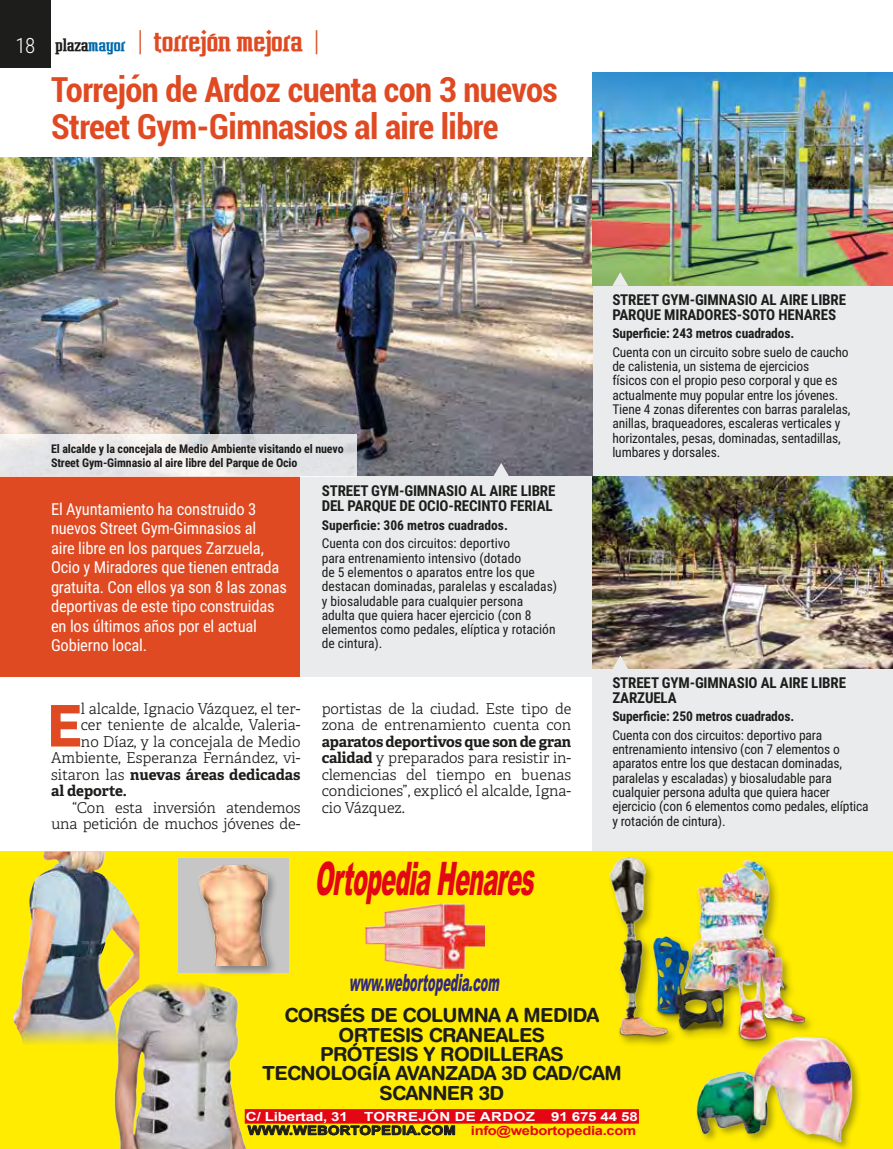
<style>
.page{position:relative;width:893px;height:1149px;background:#fff}
.page>*{position:absolute;margin:0;border:0;box-sizing:border-box;transform-origin:0 0}
.t1{font:800 58.35px "Raleway";color:#df4a22}
.t2{font:900 46.2px "Arial";color:#e30613;scale:.48 1}
.t3{font:700 condensed 34.5px/36px "Roboto";letter-spacing:-.015em;color:#df4a22}
.t4{font:700 27px "Vahika";letter-spacing:-.02em;color:#df4a22}
.t5{font:900 23.85px "Arial";color:#312783;scale:.48 1}
.t6{font:700 19.35px/19.4px "Helvetica Rounded";letter-spacing:-.03em;color:#1d1d1b;text-align:center}
.t7{font:16.5px/19.5px "Roboto Condensed";letter-spacing:-.01em;color:#fff}
.t8{font:300 15px/16.5px "Adelle";letter-spacing:-.01em;color:#1d1d1b;text-align:right}
.t9{font:700 15px/15px "Roboto Condensed";letter-spacing:-.01em;color:#1d1d1b}
.t10{font:700 15px "Adelle";letter-spacing:-.005em;color:#1d1d1b}
.t11{font:13.5px/14.2px "Roboto Condensed";letter-spacing:-.01em;color:#1d1d1b}
.t12{font:700 13.5px "Roboto Condensed";letter-spacing:-.01em;color:#1d1d1b}
.t13{font:700 12.6px/13.5px "Arial";letter-spacing:-.01em;color:#e30613;text-align:right;scale:1.17 1}
.t14{font:700 12.6px "Arial";letter-spacing:.025em;color:#fff;scale:1.2 1}
.t15{font:700 12.6px "Arial";letter-spacing:-.01em;color:#fff;scale:1.2 1}
.t16{font:700 12px/13.5px "Roboto Condensed";letter-spacing:-.01em;color:#1d1d1b}
.s1{font-family:"Roboto Condensed";font-weight:300;font-size:21px;color:#fff}
.s2{font-size:16.5px;color:#1d1d1b}
.s3{font-size:16.5px;color:#0069ab}
.s4{font-weight:400}
.s5{font-weight:300}
.s6{font-weight:700}
.s7{color:#fff}
.s8{color:#1d1d1b}
</style>
<div class="page">
<div style="left:0;top:0;width:51px;height:68px;background:#1d1d1b"></div>
<div style="left:0;top:850px;width:893px;height:298px;background:#ffec00"></div>
<img style="left:13px;top:851px;width:126px;height:193px">
<img style="left:89px;top:976px;width:179px;height:172px">
<img style="left:696px;top:1037px;width:164px;height:111px">
<div style="left:245px;top:1108px;width:394px;height:15px;background:#e30613"></div>
<img style="left:365px;top:903px;width:119px;height:65px">
<div style="left:607px;top:855px;width:209px;height:197px;background:#1d1d1b;opacity:.4"></div>
<img style="left:609px;top:857px;width:197px;height:185px">
<div style="left:178px;top:857px;width:110px;height:114px;background:#c6c6c6"></div>
<div style="left:197px;top:862px;width:81px;height:114px;background:#1d1d1b;opacity:.4"></div>
<img style="left:197px;top:865px;width:75px;height:99px">
<div style="left:592px;top:578px;width:301px;height:272px;background:#e9ebec"></div>
<div style="left:592px;top:251px;width:301px;height:238px;background:#e9ebec"></div>
<img style="left:0;top:157px;width:592px;height:319px">
<img style="left:592px;top:476px;width:301px;height:192px">
<img style="left:592px;top:72px;width:301px;height:213px">
<div style="left:0;top:476px;width:300px;height:200px;background:#df4a22"></div>
<div style="left:300px;top:476px;width:292px;height:200px;background:#e9ebec"></div>
<svg style="left:493px;top:462px;width:16px;height:14px"></svg>
<svg style="left:612px;top:272px;width:16px;height:14px"></svg>
<svg style="left:612px;top:655px;width:16px;height:14px"></svg>
<svg style="left:0;top:434px;width:357px;height:42px;background:#e6e6e7"></svg>
<h3 class="t4" style="left:16px;top:24px;width:305px"><span class="s1">18</span> <span class="s2">plaza</span><span class="s3">mayor</span> <span class="s4">|</span> torrejón mejora <span class="s4">|</span></h3>
<h3 class="t3" style="left:51px;top:71px;width:508px">Torrejón de Ardoz cuenta con 3 nuevos<br>Street Gym-Gimnasios al aire libre</h3>
<p class="t16" style="left:51px;top:441px;width:294px">El alcalde y la concejala de Medio Ambiente visitando el nuevo<br>Street Gym-Gimnasio al aire libre del Parque de Ocio</p>
<p class="t7" style="left:51px;top:498px;width:238px">El Ayuntamiento ha construido 3 nuevos Street Gym-Gimnasios al<br>aire libre en los parques Zarzuela,<br>Ocio y Miradores que tienen entrada gratuita. Con ellos ya son 8 las zonas deportivas de este tipo construidas en los últimos años por el actual<br>Gobierno local.</p>
<p class="t9" style="left:322px;top:483px;width:235px">STREET GYM-GIMNASIO AL AIRE LIBRE<br>DEL PARQUE DE OCIO-RECINTO FERIAL</p>
<p class="t12" style="left:322px;top:515px;width:188px">Superficie: 306 metros cuadrados.</p>
<p class="t11" style="left:322px;top:536px;width:237px">Cuenta con dos circuitos: deportivo<br>para entrenamiento intensivo (dotado<br>de 5 elementos o aparatos entre los que destacan dominadas, paralelas y escaladas) y biosaludable para cualquier persona adulta que quiera hacer ejercicio (con 8 elementos como pedales, elíptica y rotación de cintura).</p>
<h1 class="t1" style="left:47px;top:692px;width:37px">E</h1>
<p class="t8" style="left:81px;top:700px;width:221px">l alcalde, Ignacio Vázquez, el ter-</p>
<p class="t8" style="left:81px;top:716px;width:221px">cer teniente de alcalde, Valeria-</p>
<p class="t8" style="left:81px;top:733px;width:221px">no Díaz, y la concejala de Medio</p>
<p class="t8" style="left:51px;top:749px;width:251px">Ambiente, Esperanza Fernández, vi-</p>
<p class="t10" style="left:51px;top:764px;width:251px"><span class="s5">sitaron las</span> nuevas áreas dedicadas</p>
<p class="t10" style="left:51px;top:781px;width:77px">al deporte.</p>
<p class="t8" style="left:51px;top:799px;width:251px">“Con esta inversión atendemos una petición de muchos jóvenes de-</p>
<p class="t8" style="left:322px;top:700px;width:251px;text-align:left">portistas de la ciudad. Este tipo de zona de entrenamiento cuenta con</p>
<p class="t8" style="left:322px;top:733px;width:251px;text-align:justify"><span class="s6">aparatos deportivos que son de gran calidad</span> y preparados para resistir in&shy;clemencias del tiempo en buenas condiciones”, explicó el alcalde, Igna&shy;cio Vázquez.</p>
<h2 class="t2" style="left:314px;top:848px;width:474px">OrtopediaHenares</h2>
<h3 class="t5" style="left:349px;top:967px;width:322px">www.webortopedia.com</h3>
<p class="t9" style="left:612px;top:291px;width:235px">STREET GYM-GIMNASIO AL AIRE LIBRE<br>PARQUE MIRADORES-SOTO HENARES</p>
<p class="t12" style="left:612px;top:324px;width:184px">Superficie: 243 metros cuadrados.</p>
<p class="t11" style="left:612px;top:344px;width:240px">Cuenta con un circuito sobre suelo de caucho de calistenia, un sistema de ejercicios<br>físicos con el propio peso corporal y que es actualmente muy popular entre los jóvenes.<br>Tiene 4 zonas diferentes con barras paralelas, anillas, braqueadores, escaleras verticales y horizontales, pesas, dominadas, sentadillas, lumbares y dorsales.</p>
<p class="t9" style="left:612px;top:674px;width:235px">STREET GYM-GIMNASIO AL AIRE LIBRE<br>ZARZUELA</p>
<p class="t12" style="left:612px;top:707px;width:184px">Superficie: 250 metros cuadrados.</p>
<p class="t11" style="left:612px;top:727px;width:258px">Cuenta con dos circuitos: deportivo para entrenamiento intensivo (con 7 elementos o aparatos entre los que destacan dominadas, paralelas y escaladas) y biosaludable para cualquier persona adulta que quiera hacer ejercicio (con 6 elementos como pedales, elíptica y rotación de cintura).</p>
<h3 class="t6" style="left:262px;top:1004px;width:361px">CORSÉS DE COLUMNA A MEDIDA<br>ORTESIS CRANEALES<br>PRÓTESIS Y RODILLERAS<br>TECNOLOGÍA AVANZADA 3D CAD/CAM<br>SCANNER 3D</h3>
<p class="t15" style="left:246px;top:1107px;width:86px">C/ Libertad, 31</p>
<p class="t14" style="left:364px;top:1107px;width:144px">TORREJÓN DE ARDOZ</p>
<p class="t13" style="left:248px;top:1109px;width:335px"><span class="s7">91 675 44 58<br></span><span class="s8">WWW.WEBORTOPEDIA.COM</span> info@webortopedia.com</p>
</div>
